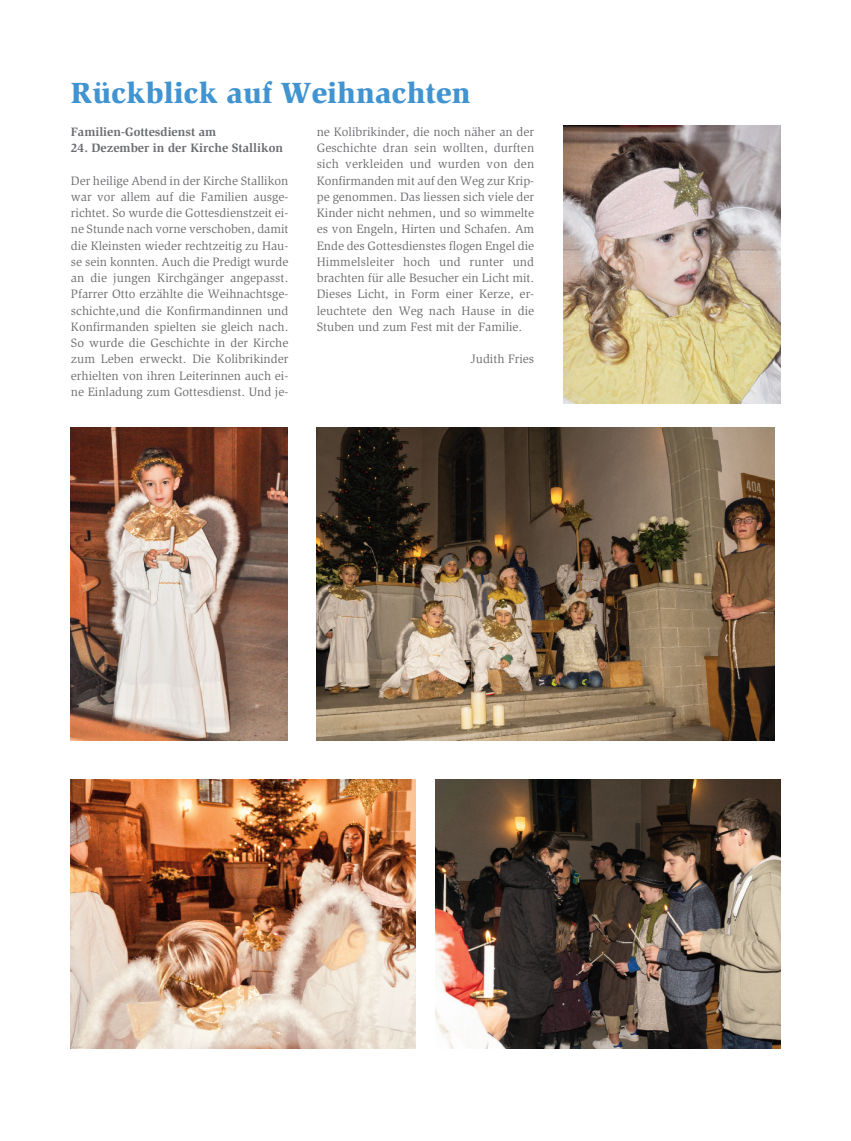
<style>
.page{position:relative;width:851px;height:1141px;background:#fff}
.page>*{position:absolute;margin:0;border:0;box-sizing:border-box;transform-origin:0 0}
.t1{font:900 30px "Slimbach Std";color:#4194d0}
.t2{font:12.5px/16.2px "Slimbach Std";color:#6c6d70;text-align:justify}
.t3{font:700 12.5px "Slimbach Std";color:#6c6d70}
</style>
<div class="page">
<img style="left:71px;top:428px;width:217px;height:312px">
<img style="left:317px;top:428px;width:457px;height:312px">
<img style="left:71px;top:780px;width:344px;height:268px">
<img style="left:435px;top:780px;width:345px;height:269px">
<img style="left:563px;top:125px;width:217px;height:279px">
<h1 class="t1" style="left:71px;top:82px;width:401px">Rückblick auf Weihnachten</h1>
<p class="t3" style="left:71px;top:127px;width:147px">Familien-Gottesdienst am</p>
<p class="t3" style="left:71px;top:143px;width:213px">24. Dezember in der Kirche Stallikon</p>
<p class="t2" style="left:71px;top:173px;width:219px">Der heilige Abend in der Kirche Stallikon war vor allem auf die Familien ausge&shy;richtet. So wurde die Gottesdienstzeit ei&shy;ne Stunde nach vorne verschoben, damit die Kleinsten wieder rechtzeitig zu Hau&shy;se sein konnten. Auch die Predigt wurde an die jungen Kirchgänger angepasst.<br>Pfarrer Otto erzählte die Weihnachtsge&shy;schichte,und die Konfirmandinnen und Konfirmanden spielten sie gleich nach.<br>So wurde die Geschichte in der Kirche zum Leben erweckt. Die Kolibrikinder erhielten von ihren Leiterinnen auch ei&shy;ne Einladung zum Gottesdienst. Und je-</p>
<p class="t2" style="left:317px;top:124px;width:219px">ne Kolibrikinder, die noch näher an der Geschichte dran sein wollten, durften sich verkleiden und wurden von den Konfirmanden mit auf den Weg zur Krip&shy;pe genommen. Das liessen sich viele der Kinder nicht nehmen, und so wimmelte es von Engeln, Hirten und Schafen. Am Ende des Gottesdienstes flogen Engel die Himmelsleiter hoch und runter und brachten für alle Besucher ein Licht mit.<br>Dieses Licht, in Form einer Kerze, er&shy;leuchtete den Weg nach Hause in die Stuben und zum Fest mit der Familie.</p>
<p class="t2" style="left:470px;top:352px;width:65px">Judith Fries</p>
</div>
